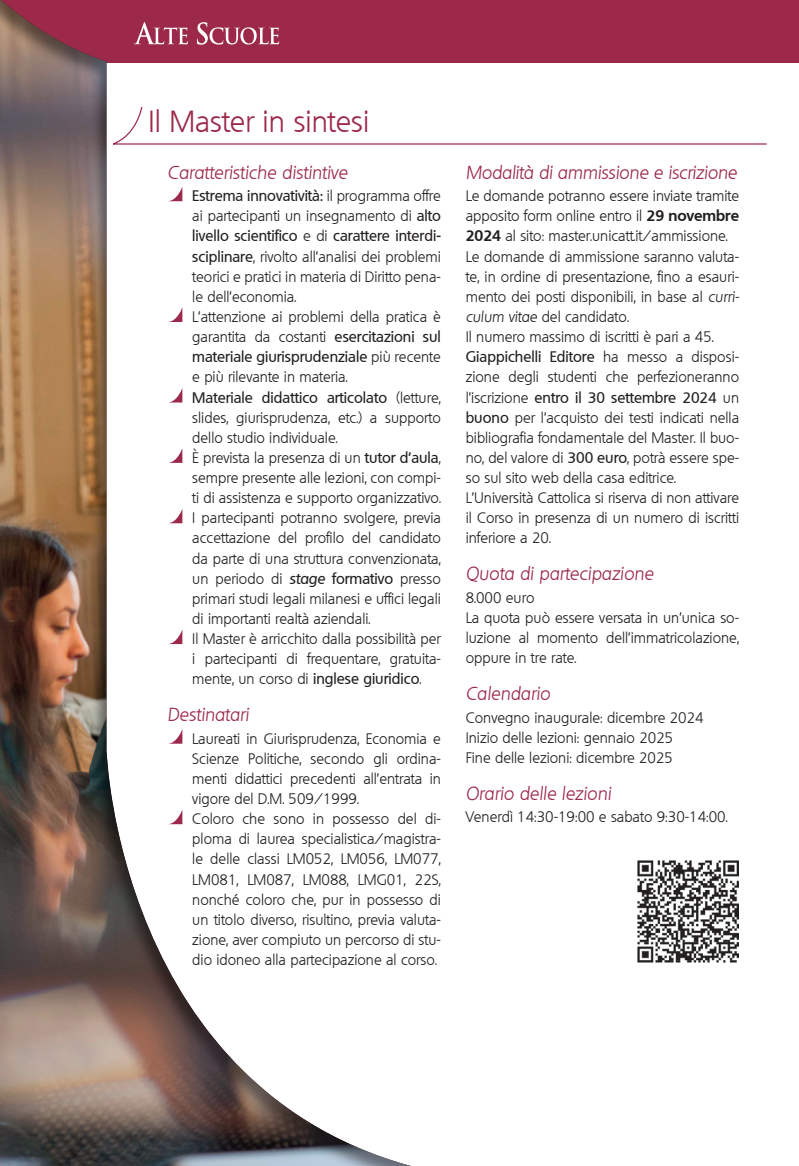
<style>
.page{position:relative;width:799px;height:1166px;background:#fff}
.page>*{position:absolute;margin:0;border:0;box-sizing:border-box;transform-origin:0 0}
.Titolo_1{font:300 29.75px "Quebec";color:#9c2949}
.Titolo2{font:italic 300 18.38px "Quebec";color:#9c2949}
.Elenco{font:300 14.88px/20.1px "Quebec";color:#231f20;text-align:justify}
.normale2{font:300 14.88px/20.1px "Quebec";color:#231f20;text-align:justify}
.s1{font-weight:500}
.s2{font-weight:500;font-style:italic}
.s3{font-weight:700}
.s4{font-style:italic}
</style>
<div class="page">
<div style="left:0;top:0;width:799px;height:62px;background:#9c2949"></div>
<div style="left:0;top:0;width:661px;height:1166px;background:#231f20;opacity:.55"></div>
<svg style="left:134px;top:22px;width:54px;height:22px"></svg>
<svg style="left:197px;top:22px;width:82px;height:23px"></svg>
<svg style="left:167px;top:186px;width:15px;height:15px"></svg>
<svg style="left:167px;top:307px;width:15px;height:15px"></svg>
<svg style="left:167px;top:388px;width:15px;height:14px"></svg>
<svg style="left:167px;top:448px;width:15px;height:15px"></svg>
<svg style="left:167px;top:508px;width:15px;height:15px"></svg>
<svg style="left:167px;top:629px;width:15px;height:15px"></svg>
<svg style="left:167px;top:729px;width:15px;height:15px"></svg>
<svg style="left:167px;top:809px;width:15px;height:15px"></svg>
<svg style="left:107px;top:106px;width:660px;height:39px"></svg>
<img style="left:637px;top:860px;width:102px;height:102px">
<p class="Titolo_1" style="left:148px;top:102px;width:222px">Il Master in sintesi</p>
<p class="Titolo2" style="left:167px;top:160px;width:182px">Caratteristiche distintive</p>
<p class="Elenco" style="left:192px;top:186px;width:250px"><span class="s1">Estrema innovatività:</span> il programma offre ai partecipanti un insegnamento di <span class="s1">alto livello scientifico</span> e di <span class="s1">carattere interdi&shy;sciplinare</span>, rivolto all’analisi dei problemi teorici e pratici in materia di Diritto pena&shy;le dell’economia.</p>
<p class="Elenco" style="left:192px;top:307px;width:250px">L’attenzione ai problemi della pratica è garantita da costanti <span class="s1">esercitazioni sul materiale giurisprudenziale</span> più recente e più rilevante in materia.</p>
<p class="Elenco" style="left:192px;top:387px;width:250px"><span class="s1">Materiale didattico articolato</span> (letture, slides, giurisprudenza, etc.) a supporto dello studio individuale.</p>
<p class="Elenco" style="left:192px;top:447px;width:250px">È prevista la presenza di un <span class="s1">tutor d’aula</span>, sempre presente alle lezioni, con compi&shy;ti di assistenza e supporto organizzativo.</p>
<p class="Elenco" style="left:192px;top:508px;width:250px">I partecipanti potranno svolgere, previa accettazione del profilo del candidato da parte di una struttura convenzionata, un periodo di <span class="s2">stage</span> <span class="s1">formativo</span> presso primari studi legali milanesi e uffici legali di importanti realtà aziendali.</p>
<p class="Elenco" style="left:192px;top:629px;width:250px">Il Master è arricchito dalla possibilità per i partecipanti di frequentare, gratuita&shy;mente, un corso di <span class="s1">inglese giuridico</span>.</p>
<p class="Titolo2" style="left:167px;top:703px;width:83px">Destinatari</p>
<p class="Elenco" style="left:192px;top:728px;width:250px">Laureati in Giurisprudenza, Economia e Scienze Politiche, secondo gli ordina&shy;menti didattici precedenti all’entrata in vigore del D.M. 509/1999.</p>
<p class="Elenco" style="left:192px;top:809px;width:250px">Coloro che sono in possesso del di&shy;ploma di laurea specialistica/magistra&shy;le delle classi LM052, LM056, LM077, LM081, LM087, LM088, LMG01, 22S, nonché coloro che, pur in possesso di un titolo diverso, risultino, previa valuta&shy;zione, aver compiuto un percorso di stu&shy;dio idoneo alla partecipazione al corso.</p>
<p class="Titolo2" style="left:466px;top:160px;width:273px">Modalità di ammissione e iscrizione</p>
<p class="normale2" style="left:466px;top:186px;width:275px">Le domande potranno essere inviate tramite</p>
<p class="normale2" style="left:466px;top:206px;width:275px">apposito form online entro il <span class="s3">29 novembre<br>2024</span> al sito: master.unicatt.it/ammissione.</p>
<p class="normale2" style="left:466px;top:246px;width:275px">Le domande di ammissione saranno valuta&shy;te, in ordine di presentazione, fino a esauri&shy;mento dei posti disponibili, in base al <span class="s4">curri&shy;culum vitae</span> del candidato.</p>
<p class="normale2" style="left:466px;top:327px;width:249px">Il numero massimo di iscritti è pari a 45.</p>
<p class="normale2" style="left:466px;top:347px;width:275px"><span class="s1">Giappichelli Editore</span> ha messo a disposi&shy;zione degli studenti che perfezioneranno l’iscrizione <span class="s1">entro il 30 settembre 2024</span> un <span class="s1">buono</span> per l’acquisto dei testi indicati nella bibliografia fondamentale del Master. Il buo&shy;no, del valore di <span class="s1">300 euro</span>, potrà essere spe&shy;so sul sito web della casa editrice.</p>
<p class="normale2" style="left:466px;top:488px;width:275px">L’Università Cattolica si riserva di non attivare il Corso in presenza di un numero di iscritti inferiore a 20.</p>
<p class="Titolo2" style="left:466px;top:562px;width:189px">Quota di partecipazione</p>
<p class="normale2" style="left:466px;top:587px;width:70px">8.000 euro</p>
<p class="normale2" style="left:466px;top:607px;width:275px">La quota può essere versata in un’unica so&shy;luzione al momento dell’immatricolazione, oppure in tre rate.</p>
<p class="Titolo2" style="left:466px;top:681px;width:86px">Calendario</p>
<p class="normale2" style="left:466px;top:707px;width:239px">Convegno inaugurale: dicembre 2024</p>
<p class="normale2" style="left:466px;top:727px;width:209px">Inizio delle lezioni: gennaio 2025</p>
<p class="normale2" style="left:466px;top:747px;width:209px">Fine delle lezioni: dicembre 2025</p>
<p class="Titolo2" style="left:466px;top:781px;width:147px">Orario delle lezioni</p>
<p class="normale2" style="left:466px;top:807px;width:263px">Venerdì 14:30-19:00 e sabato 9:30-14:00.</p>
</div>
